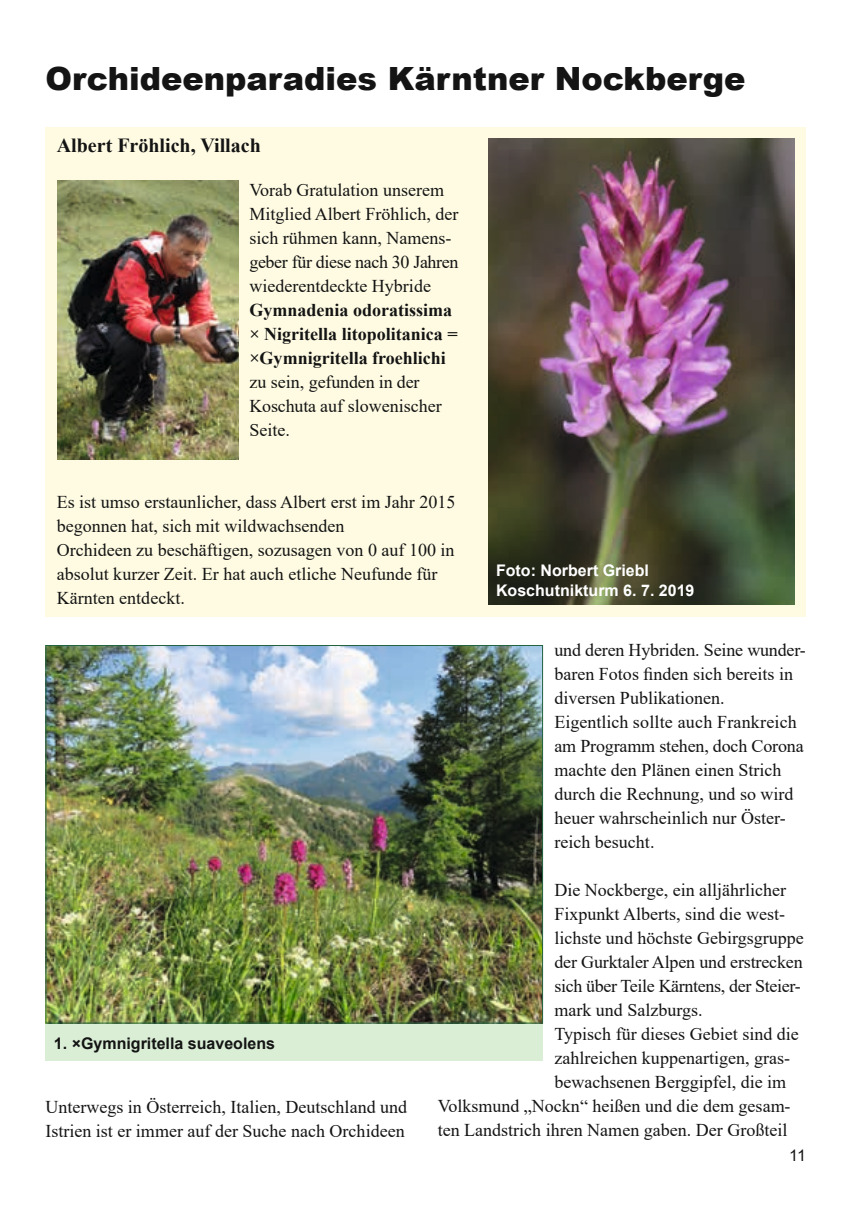
<style>
.page{position:relative;width:857px;height:1225px;background:#fff}
.page>*{position:absolute;margin:0;border:0;box-sizing:border-box;transform-origin:0 0}
.t1{font:900 32px "Arial";color:#131413}
.t2{font:700 20px "Times New Roman";color:#131413}
.t3{font:18px/24px "Times New Roman";color:#131413}
.t4{font:700 18px/24px "Times New Roman";color:#131413}
.t5{font:18px "Times New Roman";letter-spacing:-.02em;color:#131413}
.t6{font:700 16px/20px "Arial";color:#fff}
.t7{font:700 16px "Arial";color:#131413}
.t8{font:16px "Arial";color:#131413}
</style>
<div class="page">
<div style="left:45px;top:127px;width:760px;height:490px;background:#fffbe3"></div>
<img style="left:58px;top:180px;width:180px;height:279px">
<img style="left:488px;top:139px;width:305px;height:465px">
<div style="left:45px;top:1023px;width:497px;height:37px;background:#daeed6"></div>
<img style="left:47px;top:647px;width:493px;height:374px">
<h1 class="t1" style="left:45px;top:55px;width:701px">Orchideenparadies Kärntner Nockberge</h1>
<p class="t2" style="left:57px;top:130px;width:205px">Albert Fröhlich, Villach</p>
<p class="t3" style="left:249px;top:177px;width:210px">Vorab Gratulation unserem<br>Mitglied Albert Fröhlich, der sich rühmen kann, Namens&shy;geber für diese nach 30 Jahren wiederentdeckte Hybride</p>
<p class="t4" style="left:249px;top:297px;width:210px">Gymnadenia odoratissima × Nigritella litopolitanica = ×Gymnigritella froehlichi</p>
<p class="t3" style="left:249px;top:369px;width:194px">zu sein, gefunden in der<br>Koschuta auf slowenischer<br>Seite.</p>
<p class="t3" style="left:57px;top:489px;width:400px">Es ist umso erstaunlicher, dass Albert erst im Jahr 2015 begonnen hat, sich mit wildwachsenden<br>Orchideen zu beschäftigen, sozusagen von 0 auf 100 in absolut kurzer Zeit. Er hat auch etliche Neufunde für Kärnten entdeckt.</p>
<p class="t6" style="left:495px;top:561px;width:200px">Foto: Norbert Griebl<br>Koschutnikturm 6. 7. 2019</p>
<p class="t7" style="left:54px;top:1032px;width:222px">1. ×Gymnigritella suaveolens</p>
<p class="t3" style="left:45px;top:1094px;width:363px">Unterwegs in Österreich, Italien, Deutschland und<br>Istrien ist er immer auf der Suche nach Orchideen</p>
<p class="t3" style="left:554px;top:638px;width:253px">und deren Hybriden. Seine wunder&shy;baren Fotos finden sich bereits in diversen Publikationen.<br>Eigentlich sollte auch Frankreich am Programm stehen, doch Corona machte den Plänen einen Strich durch die Rechnung, und so wird heuer wahrscheinlich nur Öster&shy;reich besucht.</p>
<p class="t3" style="left:554px;top:877px;width:233px">Die Nockberge, ein alljährlicher</p>
<p class="t3" style="left:554px;top:901px;width:232px">Fixpunkt Alberts, sind die west-</p>
<p class="t3" style="left:554px;top:925px;width:251px">lichste und höchste Gebirgsgruppe</p>
<p class="t3" style="left:554px;top:949px;width:249px">der Gurktaler Alpen und erstrecken</p>
<p class="t5" style="left:554px;top:973px;width:247px">sich über Teile Kärntens, der Steier-</p>
<p class="t3" style="left:554px;top:997px;width:150px">mark und Salzburgs.</p>
<p class="t3" style="left:554px;top:1021px;width:246px">Typisch für dieses Gebiet sind die</p>
<p class="t3" style="left:554px;top:1045px;width:237px">zahlreichen kuppenartigen, gras-</p>
<p class="t3" style="left:554px;top:1069px;width:233px">bewachsenen Berggipfel, die im</p>
<p class="t3" style="left:437px;top:1093px;width:354px">Volksmund „Nockn“ heißen und die dem gesam-</p>
<p class="t3" style="left:437px;top:1117px;width:351px">ten Landstrich ihren Namen gaben. Der Großteil</p>
<p class="t8" style="left:788px;top:1144px;width:18px">11</p>
</div>
